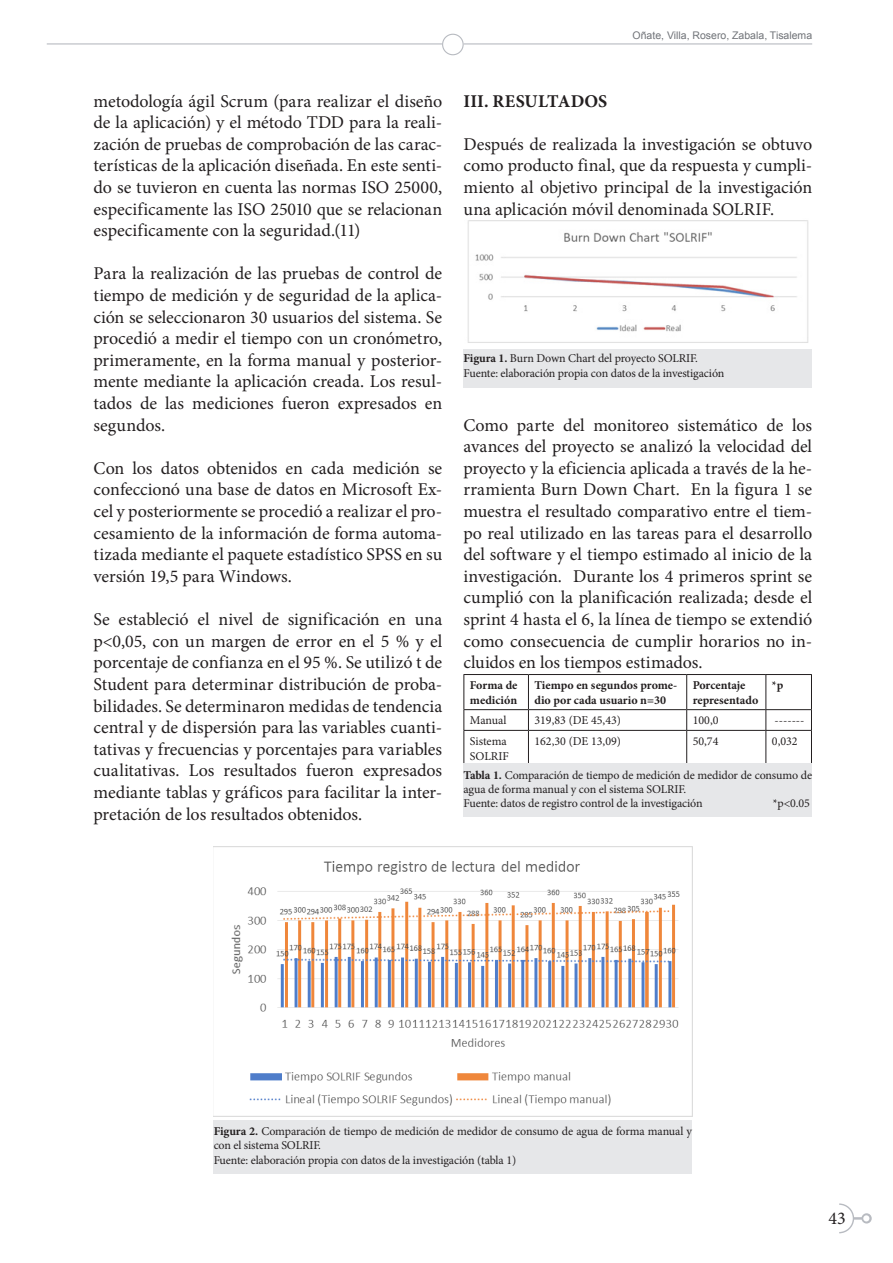
<style>
.page{position:relative;width:893px;height:1263px;background:#fff}
.page>*{position:absolute;margin:0;border:0;box-sizing:border-box;transform-origin:0 0}
.TEXTOS{font:18px/21.6px "Minion Pro";letter-spacing:-.005em;color:#231f20;text-align:justify}
.TEXTOS-2{font:700 18px "Minion Pro";color:#231f20}
.t1{font:12px/14.4px "Minion Pro";letter-spacing:-.01em;color:#231f20}
.t2{font:700 12px/14.4px "Minion Pro";color:#231f20}
.AUTORES_SUBTITULO{font:10.5px "Arial";color:#707378}
.s1{font-weight:700}
</style>
<div class="page">
<svg style="left:839px;top:1203px;width:33px;height:30px"></svg>
<hr style="left:47px;top:43px;width:395px;height:1px;background:#b8bbc1">
<hr style="left:464px;top:43px;width:348px;height:1px;background:#b8bbc1">
<div style="left:442px;top:34px;width:22px;height:21px;border:1px solid #b8bbc1;border-radius:50%"></div>
<img style="left:467px;top:220px;width:342px;height:123px">
<div style="left:463px;top:349px;width:349px;height:38px;background:#e6e7e9"></div>
<hr style="left:463px;top:674px;width:65px;height:1px;background:#231f20">
<hr style="left:463px;top:675px;width:1px;height:34px;background:#231f20">
<hr style="left:528px;top:674px;width:159px;height:1px;background:#231f20">
<hr style="left:528px;top:675px;width:1px;height:34px;background:#231f20">
<hr style="left:687px;top:674px;width:79px;height:1px;background:#231f20">
<hr style="left:686px;top:675px;width:1px;height:34px;background:#231f20">
<hr style="left:766px;top:674px;width:46px;height:1px;background:#231f20">
<hr style="left:765px;top:675px;width:1px;height:34px;background:#231f20">
<hr style="left:811px;top:675px;width:1px;height:34px;background:#231f20">
<hr style="left:463px;top:709px;width:65px;height:1px;background:#231f20">
<svg style="left:463px;top:710px;width:1px;height:20px"></svg>
<hr style="left:528px;top:709px;width:159px;height:1px;background:#231f20">
<svg style="left:528px;top:710px;width:1px;height:20px"></svg>
<hr style="left:687px;top:709px;width:79px;height:1px;background:#231f20">
<svg style="left:686px;top:710px;width:1px;height:20px"></svg>
<hr style="left:766px;top:709px;width:46px;height:1px;background:#231f20">
<svg style="left:765px;top:710px;width:1px;height:20px"></svg>
<svg style="left:811px;top:710px;width:1px;height:20px"></svg>
<hr style="left:463px;top:730px;width:65px;height:1px;background:#231f20">
<hr style="left:463px;top:731px;width:1px;height:34px;background:#231f20">
<hr style="left:528px;top:730px;width:159px;height:1px;background:#231f20">
<hr style="left:528px;top:731px;width:1px;height:34px;background:#231f20">
<hr style="left:687px;top:730px;width:79px;height:1px;background:#231f20">
<hr style="left:686px;top:731px;width:1px;height:34px;background:#231f20">
<hr style="left:766px;top:730px;width:46px;height:1px;background:#231f20">
<hr style="left:765px;top:731px;width:1px;height:34px;background:#231f20">
<hr style="left:811px;top:731px;width:1px;height:34px;background:#231f20">
<div style="left:463px;top:763px;width:349px;height:54px;background:#e6e7e9"></div>
<img style="left:213px;top:846px;width:480px;height:270px">
<div style="left:214px;top:1120px;width:478px;height:53px;background:#e6e7e9"></div>
<p class="TEXTOS" style="left:94px;top:90px;width:350px">metodología ágil Scrum (para realizar el diseño de la aplicación) y el método TDD para la reali&shy;zación de pruebas de comprobación de las carac&shy;terísticas de la aplicación diseñada. En este senti&shy;do se tuvieron en cuenta las normas ISO 25000, especificamente las ISO 25010 que se relacionan especificamente con la seguridad.(11)</p>
<p class="TEXTOS" style="left:94px;top:263px;width:350px">Para la realización de las pruebas de control de tiempo de medición y de seguridad de la aplica&shy;ción se seleccionaron 30 usuarios del sistema. Se procedió a medir el tiempo con un cronómetro, primeramente, en la forma manual y posterior&shy;mente mediante la aplicación creada. Los resul&shy;tados de las mediciones fueron expresados en segundos.</p>
<p class="TEXTOS" style="left:94px;top:457px;width:350px">Con los datos obtenidos en cada medición se confeccionó una base de datos en Microsoft Ex&shy;cel y posteriormente se procedió a realizar el pro&shy;cesamiento de la información de forma automa&shy;tizada mediante el paquete estadístico SPSS en su versión 19,5 para Windows.</p>
<p class="TEXTOS" style="left:94px;top:609px;width:350px">Se estableció el nivel de significación en una p&lt;0,05, con un margen de error en el 5 % y el porcentaje de confianza en el 95 %. Se utilizó t de Student para determinar distribución de proba&shy;bilidades. Se determinaron medidas de tendencia central y de dispersión para las variables cuanti&shy;tativas y frecuencias y porcentajes para variables cualitativas. Los resultados fueron expresados mediante tablas y gráficos para facilitar la inter&shy;pretación de los resultados obtenidos.</p>
<p class="AUTORES_SUBTITULO" style="left:633px;top:28px;width:181px">Oñate, Villa, Rosero, Zabala, Tisalema</p>
<p class="TEXTOS-2" style="left:463px;top:88px;width:145px">III. RESULTADOS</p>
<p class="TEXTOS" style="left:463px;top:133px;width:350px">Después de realizada la investigación se obtuvo como producto final, que da respuesta y cumpli&shy;miento al objetivo principal de la investigación una aplicación móvil denominada SOLRIF.</p>
<p class="t1" style="left:463px;top:351px;width:236px"><span class="s1">Figura 1.</span> Burn Down Chart del proyecto SOLRIF.</p>
<p class="t1" style="left:463px;top:366px;width:262px">Fuente: elaboración propia con datos de la investigación</p>
<p class="TEXTOS" style="left:463px;top:414px;width:350px">Como parte del monitoreo sistemático de los avances del proyecto se analizó la velocidad del proyecto y la eficiencia aplicada a través de la he&shy;rramienta Burn Down Chart. En la figura 1 se muestra el resultado comparativo entre el tiem&shy;po real utilizado en las tareas para el desarrollo del software y el tiempo estimado al inicio de la investigación. Durante los 4 primeros sprint se cumplió con la planificación realizada; desde el sprint 4 hasta el 6, la línea de tiempo se extendió como consecuencia de cumplir horarios no in&shy;cluidos en los tiempos estimados.</p>
<p class="t2" style="left:470px;top:678px;width:49px">Forma de medición</p>
<p class="t2" style="left:534px;top:678px;width:144px">Tiempo en segundos prome&shy;dio por cada usuario n=30</p>
<p class="t2" style="left:693px;top:678px;width:67px">Porcentaje representado</p>
<p class="t2" style="left:772px;top:678px;width:13px">*p</p>
<p class="t1" style="left:470px;top:713px;width:38px">Manual</p>
<p class="t1" style="left:534px;top:713px;width:88px">319,83 (DE 45,43)</p>
<p class="t1" style="left:693px;top:713px;width:27px">100,0</p>
<p class="t1" style="left:775px;top:713px;width:31px">-------</p>
<p class="t1" style="left:470px;top:734px;width:40px">Sistema<br>SOLRIF</p>
<p class="t1" style="left:534px;top:734px;width:88px">162,30 (DE 13,09)</p>
<p class="t1" style="left:693px;top:734px;width:27px">50,74</p>
<p class="t1" style="left:772px;top:734px;width:27px">0,032</p>
<p class="t1" style="left:463px;top:767px;width:350px"><span class="s1">Tabla 1.</span> Comparación de tiempo de medición de medidor de consumo de agua de forma manual y con el sistema SOLRIF.</p>
<p class="t1" style="left:463px;top:796px;width:241px">Fuente: datos de registro control de la investigación</p>
<p class="t1" style="left:773px;top:796px;width:39px">*p&lt;0.05</p>
<p class="t1" style="left:214px;top:1124px;width:480px"><span class="s1">Figura 2.</span> Comparación de tiempo de medición de medidor de consumo de agua de forma manual y con el sistema SOLRIF.</p>
<p class="t1" style="left:214px;top:1153px;width:304px">Fuente: elaboración propia con datos de la investigación (tabla 1)</p>
<p class="TEXTOS" style="left:828px;top:1208px;width:19px">43</p>
</div>
